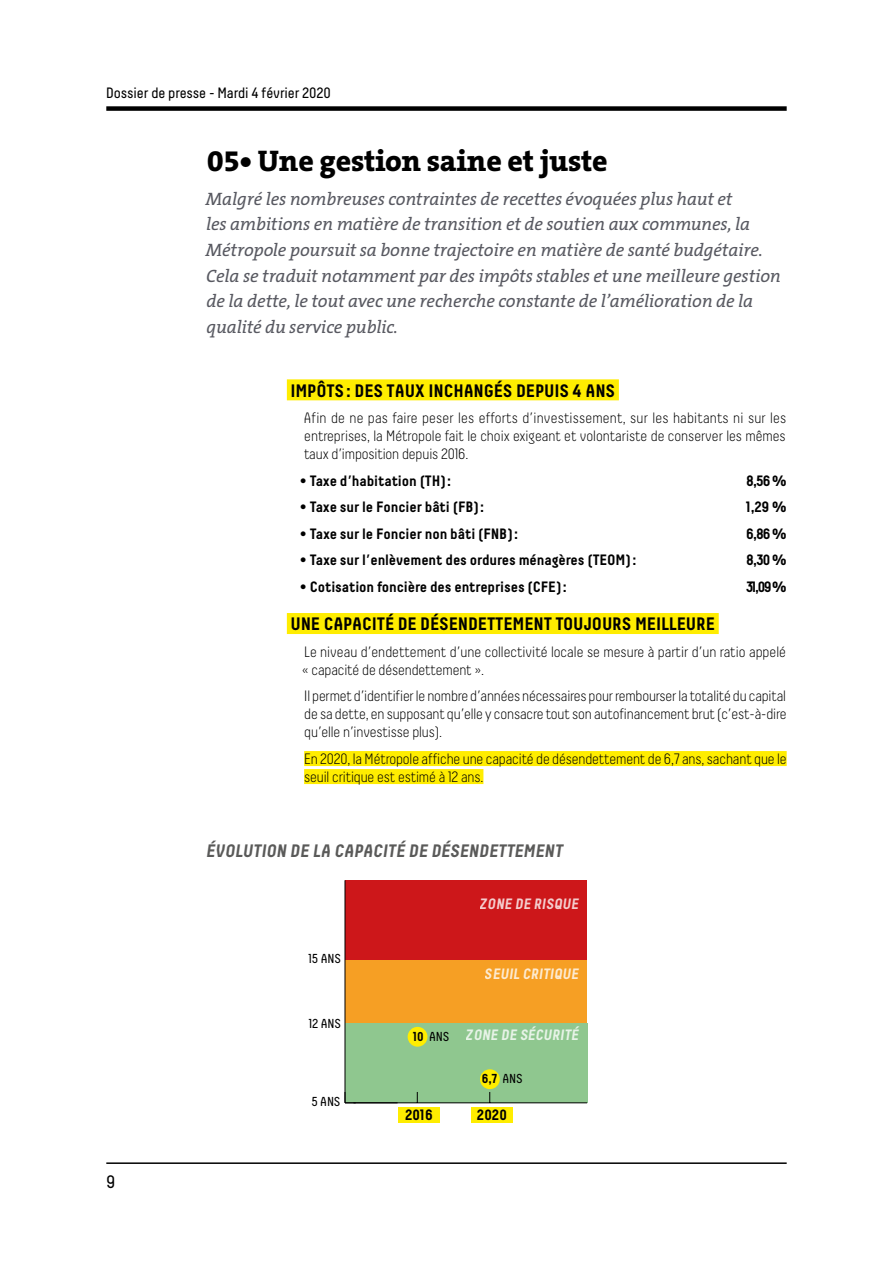
<style>
.page{position:relative;width:893px;height:1263px;background:#fff}
.page>*{position:absolute;margin:0;border:0;box-sizing:border-box;transform-origin:0 0}
.t1{font:800 30px "The Serif B8";letter-spacing:-.01em;color:#000}
.t2{font:italic 18px/25.5px "The Serif B5 Plain";letter-spacing:-.01em;color:#585961}
.t3{font:700 18px "Decima";letter-spacing:-.01em;color:#000}
.t4{font:italic 700 18px "Decima";letter-spacing:-.01em;color:#5a5a59}
.t5{font:18px "Decima";color:#000}
.t6{font:300 15px/18px "Decima";letter-spacing:-.01em;color:#000;text-align:justify}
.t7{font:700 15px "Decima";letter-spacing:-.01em;color:#000}
.t8{font:italic 700 15px "Decima";letter-spacing:-.01em;color:#fff}
.t9{font:15px "Decima";letter-spacing:-.01em;color:#000}
.t10{font:13.05px "Decima";letter-spacing:-.01em;color:#000}
.t11{font:700 13.05px "Decima";color:#000}
.s1{font-weight:700}
.s2{font-weight:400}
</style>
<div class="page">
<hr style="left:106px;top:1162px;width:681px;height:2px;background:#000">
<div style="left:106px;top:106px;width:681px;height:5px;background:#000"></div>
<div style="left:398px;top:1108px;width:42px;height:15px;background:#ffed00"></div>
<div style="left:471px;top:1108px;width:41px;height:15px;background:#ffed00"></div>
<div style="left:345px;top:950px;width:242px;height:79px;background:#f69f24"></div>
<div style="left:345px;top:881px;width:242px;height:79px;background:#cd171a"></div>
<div style="left:287px;top:379px;width:332px;height:21px;background:#ffed00"></div>
<div style="left:287px;top:613px;width:432px;height:21px;background:#ffed00"></div>
<div style="left:304px;top:751px;width:483px;height:15px;background:#ffed00"></div>
<div style="left:304px;top:769px;width:179px;height:15px;background:#ffed00"></div>
<div style="left:345px;top:1023px;width:242px;height:79px;background:#8fc78f"></div>
<hr style="left:345px;top:1102px;width:242px;height:1px;background:#000">
<hr style="left:345px;top:880px;width:1px;height:223px;background:#000">
<svg style="left:345px;top:1092px;width:9px;height:11px"></svg>
<div style="left:408px;top:1027px;width:19px;height:20px;background:#ffed00;border-radius:50%"></div>
<div style="left:480px;top:1069px;width:20px;height:20px;background:#ffed00;border-radius:50%"></div>
<p class="t9" style="left:106px;top:84px;width:226px">Dossier de presse - Mardi 4 février 2020</p>
<h1 class="t1" style="left:207px;top:145px;width:402px">05• Une gestion saine et juste</h1>
<p class="t2" style="left:206px;top:187px;width:576px">Malgré les nombreuses contraintes de recettes évoquées plus haut et<br>les ambitions en matière de transition et de soutien aux communes, la Métropole poursuit sa bonne trajectoire en matière de santé budgétaire.<br>Cela se traduit notamment par des impôts stables et une meilleure gestion de la dette, le tout avec une recherche constante de l’amélioration de la qualité du service public.</p>
<p class="t3" style="left:290px;top:380px;width:326px">IMPÔTS: DES TAUX INCHANGÉS DEPUIS 4 ANS</p>
<p class="t6" style="left:304px;top:409px;width:484px">Afin de ne pas faire peser les efforts d’investissement, sur les habitants ni sur les entreprises, la Métropole fait le choix exigeant et volontariste de conserver les mêmes taux d’imposition depuis 2016.</p>
<p class="t7" style="left:300px;top:471px;width:153px">• Taxe d’habitation (TH):</p>
<p class="t7" style="left:746px;top:471px;width:42px">8,56%</p>
<p class="t7" style="left:300px;top:498px;width:186px">• Taxe sur le Foncier bâti (FB):</p>
<p class="t7" style="left:746px;top:498px;width:42px">1,29 %</p>
<p class="t7" style="left:300px;top:524px;width:220px">• Taxe sur le Foncier non bâti (FNB):</p>
<p class="t7" style="left:746px;top:524px;width:42px">6,86%</p>
<p class="t7" style="left:300px;top:551px;width:338px">• Taxe sur l’enlèvement des ordures ménagères (TEOM):</p>
<p class="t7" style="left:746px;top:551px;width:42px">8,30%</p>
<p class="t7" style="left:300px;top:577px;width:268px">• Cotisation foncière des entreprises (CFE):</p>
<p class="t7" style="left:746px;top:577px;width:42px">31,09%</p>
<p class="t3" style="left:290px;top:613px;width:426px">UNE CAPACITÉ DE DÉSENDETTEMENT TOUJOURS MEILLEURE</p>
<p class="t6" style="left:302px;top:642px;width:486px">Le niveau d’endettement d’une collectivité locale se mesure à partir d’un ratio appelé « capacité de désendettement ».</p>
<p class="t6" style="left:304px;top:687px;width:484px">Il permet d’identifier le nombre d’années nécessaires pour rembourser la totalité du capital de sa dette, en supposant qu’elle y consacre tout son autofinancement brut (c’est-à-dire qu’elle n’investisse plus).</p>
<p class="t6" style="left:304px;top:749px;width:484px">En 2020, la Métropole affiche une capacité de désendettement de 6,7 ans, sachant que le seuil critique est estimé à 12 ans.</p>
<p class="t4" style="left:206px;top:840px;width:358px">ÉVOLUTION DE LA CAPACITÉ DE DÉSENDETTEMENT</p>
<p class="t5" style="left:106px;top:1172px;width:11px">9</p>
<p class="t10" style="left:308px;top:951px;width:34px">15 ANS</p>
<p class="t10" style="left:309px;top:1016px;width:34px">12 ANS</p>
<p class="t10" style="left:311px;top:1094px;width:31px">5 ANS</p>
<p class="t8" style="left:480px;top:895px;width:101px">ZONE DE RISQUE</p>
<p class="t8" style="left:485px;top:965px;width:95px">SEUIL CRITIQUE</p>
<p class="t10" style="left:413px;top:1029px;width:38px"><span class="s1">10</span> ANS</p>
<p class="t8" style="left:466px;top:1026px;width:114px">ZONE DE SÉCURITÉ</p>
<p class="t11" style="left:482px;top:1071px;width:42px">6,7 <span class="s2">ANS</span></p>
<p class="t7" style="left:405px;top:1106px;width:29px">2016</p>
<p class="t7" style="left:477px;top:1106px;width:32px">2020</p>
</div>
